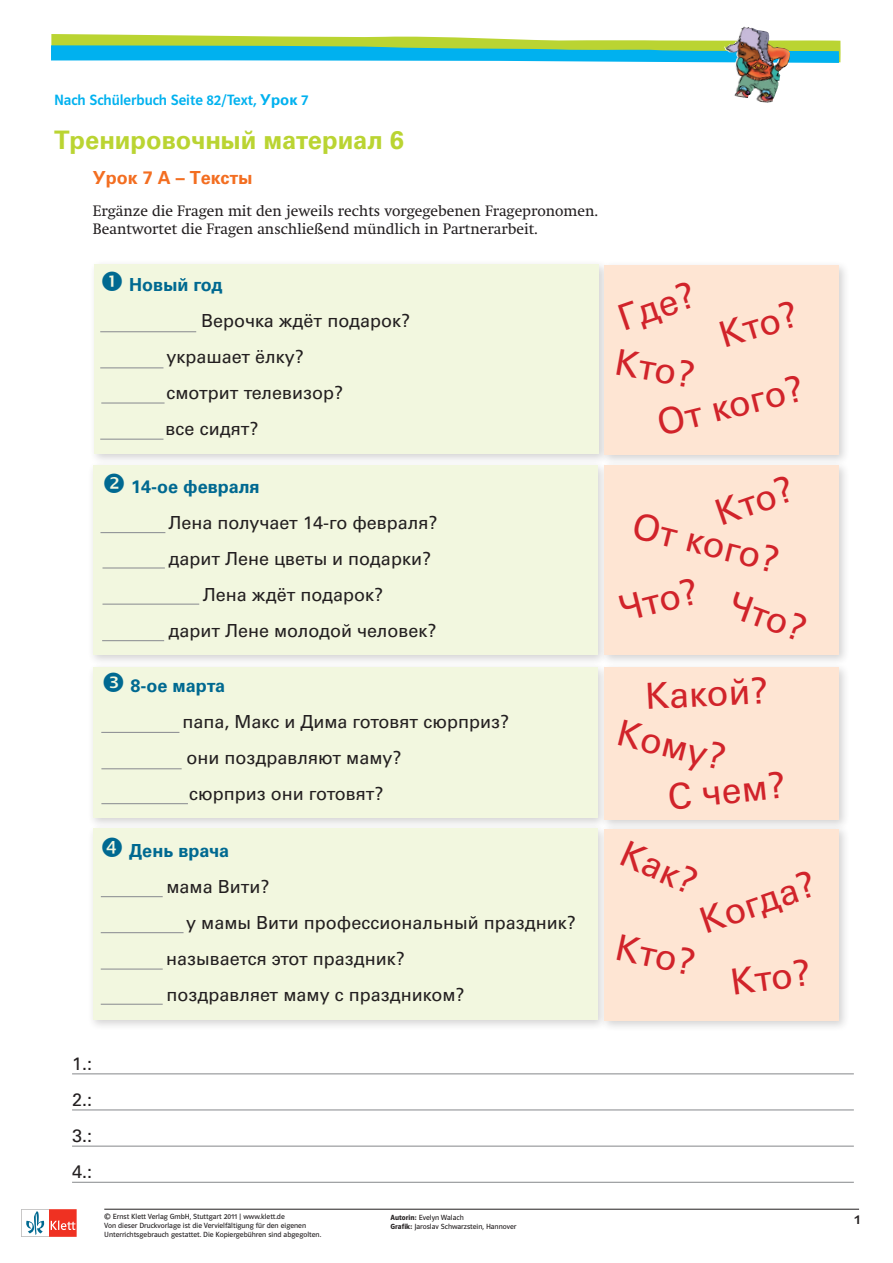
<style>
.page{position:relative;width:893px;height:1263px;background:#fff}
.page>*{position:absolute;margin:0;border:0;box-sizing:border-box;transform-origin:0 0}
.t1{font:36px "Univers Cyr";color:#d1232a}
.t2{font:700 25.5px "Univers Cyr";color:#bad432}
.t3{font:18px/36px "Univers Cyr";color:#231f20}
.t4{font:700 18px "Univers Cyr";color:#006991}
.t5{font:700 18px "Univers Cyr";color:#f36e21}
.t6{font:15px/18px "Klett Swift";color:#231f20}
.t7{font:15px "Polo ST11 K Krftg";color:#00b1ef}
.t8{font:13.5px "Polo ST11 K Krftg";color:#231f20}
.t9{font:7.5px/8.9px "Polo ST11 K Buch";color:#231f20}
.s1{font-family:"Univers Cyr";font-weight:700}
.s2{font-family:"Polo ST11 K Hfett"}
</style>
<div class="page">
<div style="left:89px;top:259px;width:521px;height:206px;background:#231f20;opacity:.2"></div>
<div style="left:94px;top:265px;width:504px;height:189px;background:#f2f7df"></div>
<div style="left:88px;top:460px;width:521px;height:206px;background:#231f20;opacity:.2"></div>
<div style="left:93px;top:466px;width:504px;height:189px;background:#f2f7df"></div>
<div style="left:88px;top:662px;width:521px;height:167px;background:#231f20;opacity:.2"></div>
<div style="left:93px;top:667px;width:504px;height:151px;background:#f2f7df"></div>
<div style="left:88px;top:823px;width:521px;height:208px;background:#231f20;opacity:.2"></div>
<div style="left:93px;top:828px;width:504px;height:192px;background:#f2f7df"></div>
<div style="left:599px;top:260px;width:251px;height:206px;background:#231f20;opacity:.2"></div>
<div style="left:604px;top:265px;width:235px;height:189px;background:#fee5d3"></div>
<div style="left:599px;top:460px;width:251px;height:206px;background:#231f20;opacity:.2"></div>
<div style="left:604px;top:466px;width:235px;height:189px;background:#fee5d3"></div>
<div style="left:599px;top:662px;width:251px;height:169px;background:#231f20;opacity:.2"></div>
<div style="left:604px;top:667px;width:235px;height:153px;background:#fee5d3"></div>
<div style="left:599px;top:824px;width:251px;height:208px;background:#231f20;opacity:.2"></div>
<div style="left:604px;top:829px;width:235px;height:192px;background:#fee5d3"></div>
<hr style="left:104px;top:1209px;width:755px;height:1px;background:#231f20">
<svg style="left:21px;top:1209px;width:56px;height:28px"></svg>
<svg style="left:51px;top:34px;width:790px;height:29px"></svg>
<img style="left:724px;top:26px;width:67px;height:77px">
<hr style="left:72px;top:1109px;width:782px;height:1px;background:#939598">
<hr style="left:72px;top:1073px;width:782px;height:1px;background:#939598">
<hr style="left:72px;top:1145px;width:782px;height:2px;background:#939598">
<hr style="left:72px;top:1182px;width:782px;height:1px;background:#939598">
<hr style="left:101px;top:896px;width:62px;height:1px;background:#939598">
<hr style="left:101px;top:932px;width:83px;height:1px;background:#939598">
<hr style="left:101px;top:968px;width:62px;height:2px;background:#939598">
<hr style="left:101px;top:1004px;width:62px;height:1px;background:#939598">
<hr style="left:101px;top:732px;width:78px;height:1px;background:#939598">
<hr style="left:101px;top:768px;width:81px;height:1px;background:#939598">
<hr style="left:101px;top:803px;width:87px;height:1px;background:#939598">
<hr style="left:100px;top:532px;width:65px;height:1px;background:#939598">
<hr style="left:102px;top:567px;width:63px;height:1px;background:#939598">
<hr style="left:102px;top:604px;width:97px;height:1px;background:#939598">
<hr style="left:102px;top:640px;width:62px;height:1px;background:#939598">
<hr style="left:100px;top:331px;width:96px;height:1px;background:#939598">
<hr style="left:100px;top:367px;width:63px;height:1px;background:#939598">
<hr style="left:101px;top:402px;width:64px;height:2px;background:#939598">
<hr style="left:100px;top:439px;width:63px;height:1px;background:#939598">
<p class="t7" style="left:54px;top:92px;width:256px">Nach Schülerbuch Seite 82/Text, <span class="s1">Урок</span> 7</p>
<h2 class="t2" style="left:54px;top:125px;width:352px">Тренировочный материал 6</h2>
<p class="t5" style="left:93px;top:167px;width:161px">Урок 7 А – Тексты</p>
<p class="t6" style="left:93px;top:202px;width:507px">Ergänze die Fragen mit den jeweils rechts vorgegebenen Fragepronomen.<br>Beantwortet die Fragen anschließend mündlich in Partnerarbeit.</p>
<p class="t4" style="left:129px;top:274px;width:95px">Новый год</p>
<p class="t3" style="left:166px;top:303px;width:246px;text-indent:35px">Верочка ждёт подарок? украшает ёлку?<br>смотрит телевизор?<br>все сидят?</p>
<p class="t4" style="left:131px;top:476px;width:130px">14-ое февраля</p>
<p class="t3" style="left:168px;top:504px;width:271px">Лена получает 14-го февраля?</p>
<p class="t3" style="left:168px;top:540px;width:264px">дарит Лене цветы и подарки?</p>
<p class="t3" style="left:203px;top:576px;width:182px">Лена ждёт подарок?</p>
<p class="t3" style="left:168px;top:612px;width:270px">дарит Лене молодой человек?</p>
<p class="t4" style="left:130px;top:675px;width:96px">8-ое марта</p>
<p class="t3" style="left:183px;top:703px;width:328px">папа, Макс и Дима готовят сюрприз? они поздравляют маму?<br>сюрприз они готовят?</p>
<p class="t4" style="left:129px;top:840px;width:101px">День врача</p>
<p class="t3" style="left:166px;top:869px;width:105px">мама Вити?</p>
<p class="t3" style="left:186px;top:905px;width:391px">у мамы Вити профессиональный праздник?</p>
<p class="t3" style="left:166px;top:941px;width:240px">называется этот праздник?</p>
<p class="t3" style="left:166px;top:977px;width:300px">поздравляет маму с праздником?</p>
<h1 class="t1" style="left:613px;top:299px;width:80px;rotate:-19deg">Где?</h1>
<h1 class="t1" style="left:714px;top:316px;width:82px;rotate:-17deg">Кто?</h1>
<h1 class="t1" style="left:619px;top:340px;width:82px;rotate:10deg">Кто?</h1>
<h1 class="t1" style="left:653px;top:403px;width:151px;rotate:-14deg">От кого?</h1>
<h1 class="t1" style="left:710px;top:494px;width:82px;rotate:-19deg">Кто?</h1>
<h1 class="t1" style="left:638px;top:504px;width:151px;rotate:14deg">От кого?</h1>
<h1 class="t1" style="left:614px;top:589px;width:82px;rotate:-14deg">Что?</h1>
<h1 class="t1" style="left:737px;top:583px;width:82px;rotate:20deg">Что?</h1>
<h1 class="t1" style="left:644px;top:675px;width:125px;rotate:-3deg">Какой?</h1>
<h1 class="t1" style="left:623px;top:711px;width:112px;rotate:14deg">Кому?</h1>
<h1 class="t1" style="left:665px;top:776px;width:120px;rotate:-6deg">С чем?</h1>
<h1 class="t1" style="left:631px;top:832px;width:82px;rotate:24deg">Как?</h1>
<h1 class="t1" style="left:694px;top:901px;width:121px;rotate:-19deg">Когда?</h1>
<h1 class="t1" style="left:621px;top:926px;width:82px;rotate:12deg">Кто?</h1>
<h1 class="t1" style="left:728px;top:962px;width:82px;rotate:-8deg">Кто?</h1>
<p class="t3" style="left:72px;top:1045px;width:22px;text-align:justify">1.:<br>2.:<br>3.:<br>4.:</p>
<p class="t9" style="left:104px;top:1212px;width:218px">© Ernst Klett Verlag GmbH, Stuttgart 2011 | www.klett.de<br>Von dieser Druckvorlage ist die Vervielfältigung für den eigenen<br>Unterrichtsgebrauch gestattet. Die Kopiergebühren sind abgegolten.</p>
<p class="t9" style="left:391px;top:1213px;width:127px"><span class="s2">Autorin:</span> Evelyn Walach<br><span class="s2">Grafik:</span> Jaroslav Schwarzstein, Hannover</p>
<p class="t8" style="left:854px;top:1212px;width:7px">1</p>
</div>
